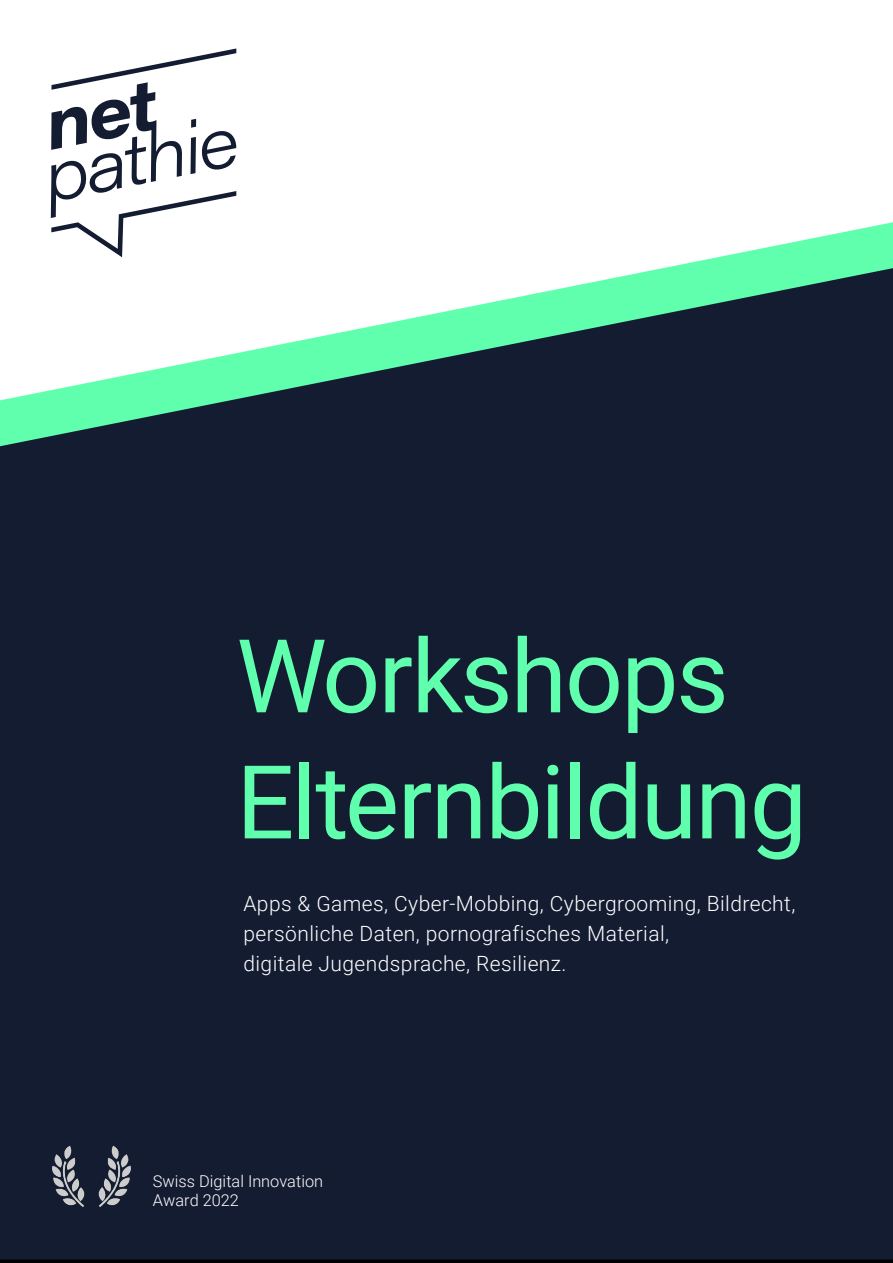
<style>
.page{position:relative;width:893px;height:1263px;background:#fff}
.page>*{position:absolute;margin:0;border:0;box-sizing:border-box;transform-origin:0 0}
.t1{font:102px/126px "Roboto";letter-spacing:-.02em;color:#5fffae}
.t2{font:300 21px/30px "Roboto";letter-spacing:.02em;color:#fff}
.t3{font:300 16.35px/19.4px "Roboto";color:#fff}
</style>
<div class="page">
<div style="left:0;top:605px;width:893px;height:658px;background:#141c31"></div>
<svg style="left:0;top:144px;width:893px;height:461px"></svg>
<svg style="left:51px;top:48px;width:185px;height:209px"></svg>
<img style="left:53px;top:1137px;width:77px;height:78px">
<h1 class="t1" style="left:236px;top:609px;width:572px">Workshops<br>Elternbildung</h1>
<p class="t2" style="left:243px;top:888px;width:553px">Apps &amp; Games, Cyber-Mobbing, Cybergrooming, Bildrecht, persönliche Daten, pornografisches Material,<br>digitale Jugendsprache, Resilienz.</p>
<p class="t3" style="left:153px;top:1171px;width:172px">Swiss Digital Innovation<br>Award 2022</p>
</div>
